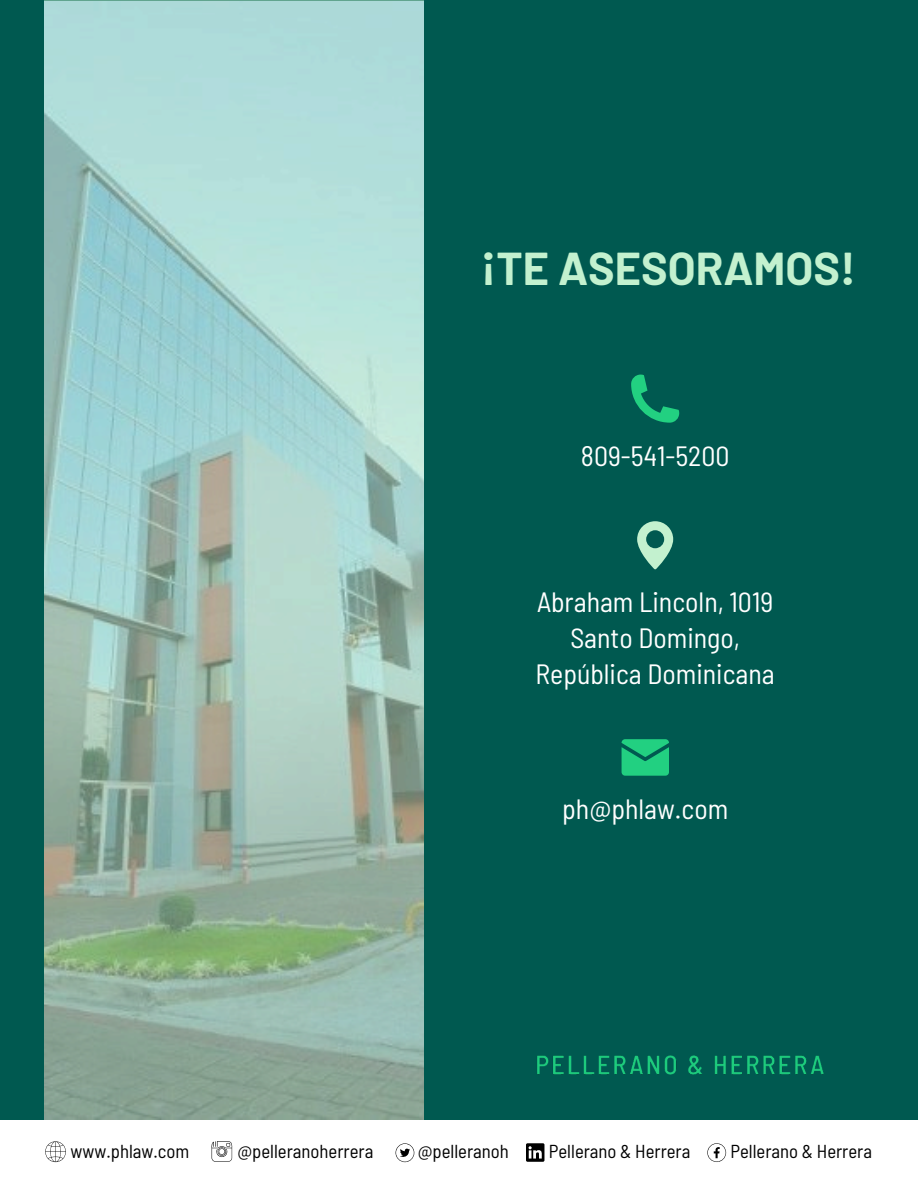
<style>
.page{position:relative;width:918px;height:1188px;background:#fff}
.page>*{position:absolute;margin:0;border:0;box-sizing:border-box;transform-origin:0 0}
.t1{font:700 45px "Barlow";color:#c3f1cf}
.t2{font:semi-condensed 27.9px/36px "Barlow";color:#fff;text-align:center}
.t3{font:semi-condensed 18.75px "Barlow";color:#000}
</style>
<div class="page">
<div style="left:0;top:0;width:918px;height:1120px;background:#005950"></div>
<svg style="left:45px;top:0;width:379px;height:1119px;background:#a0c4ba"></svg>
<svg style="left:637px;top:521px;width:36px;height:48px"></svg>
<svg style="left:631px;top:375px;width:48px;height:48px"></svg>
<svg style="left:622px;top:739px;width:47px;height:37px;background:#1dc07a"></svg>
<svg style="left:45px;top:1141px;width:21px;height:21px"></svg>
<svg style="left:211px;top:1141px;width:21px;height:21px"></svg>
<svg style="left:396px;top:1143px;width:18px;height:19px"></svg>
<svg style="left:526px;top:1143px;width:18px;height:19px"></svg>
<svg style="left:707px;top:1143px;width:19px;height:19px"></svg>
<img style="left:537px;top:1055px;width:287px;height:20px">
<p class="t1" style="left:481px;top:240px;width:376px">¡TE ASESORAMOS!</p>
<p class="t2" style="left:581px;top:437px;width:150px">809-541-5200</p>
<h1 class="t2" style="left:536px;top:583px;width:241px">Abraham Lincoln, 1019<br>Santo Domingo,<br>República Dominicana</h1>
<h2 class="t2" style="left:562px;top:789px;width:167px">ph@phlaw.com</h2>
<p class="t3" style="left:71px;top:1139px;width:120px">www.phlaw.com</p>
<h2 class="t3" style="left:237px;top:1139px;width:138px">@pelleranoherrera</h2>
<p class="t3" style="left:418px;top:1139px;width:93px">@pelleranoh</p>
<h2 class="t3" style="left:549px;top:1139px;width:143px">Pellerano &amp; Herrera</h2>
<p class="t3" style="left:730px;top:1139px;width:143px">Pellerano &amp; Herrera</p>
</div>
